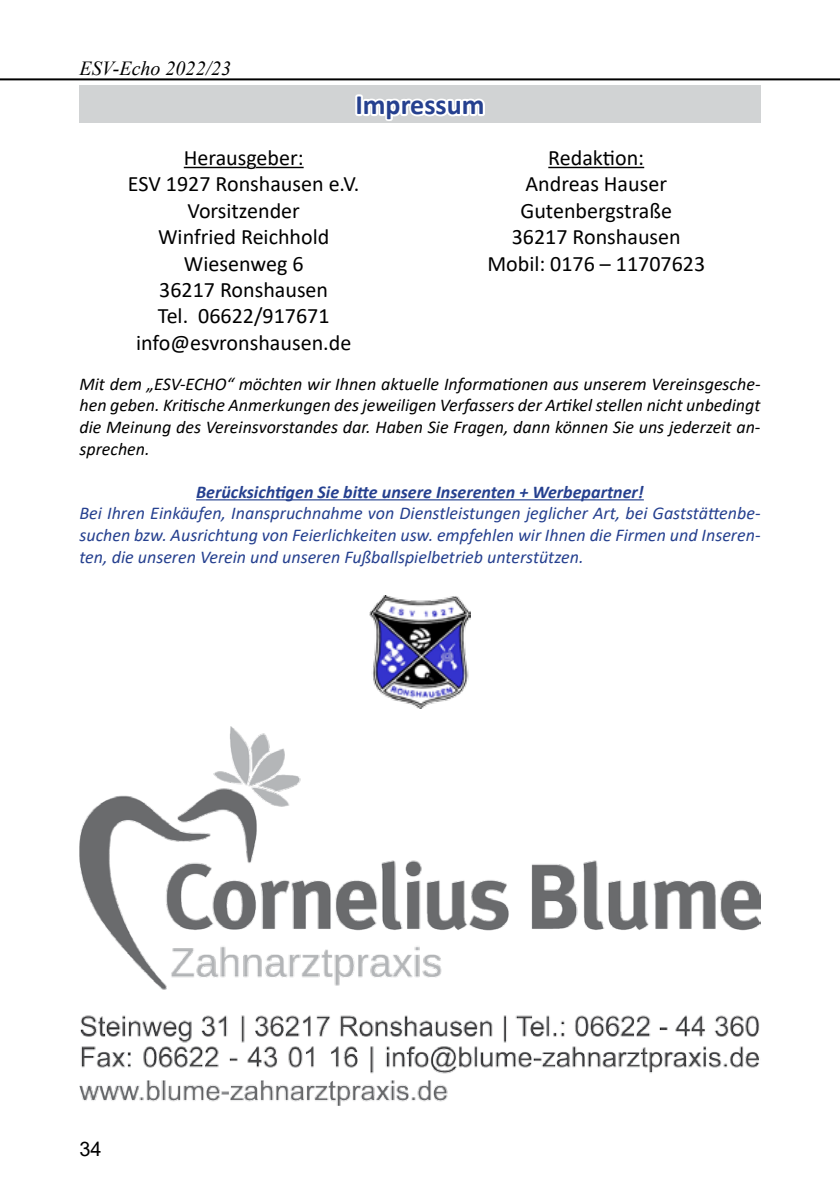
<style>
.page{position:relative;width:840px;height:1191px;background:#fff}
.page>*{position:absolute;margin:0;border:0;box-sizing:border-box;transform-origin:0 0}
.t1{font:700 28px "Calibri";color:#25408f}
.t2{font:22px/26.4px "Calibri";color:#000;text-align:center}
.t3{font:italic 20px "Times New Roman";color:#000}
.t4{font:20px "Arial";color:#000}
.t5{font:italic 18px/21.6px "Calibri";color:#000;text-align:justify}
.t6{font:italic 18px/21.6px "Calibri";color:#25408f;text-align:justify}
.t7{font:italic 700 18px "Calibri";color:#25408f}
</style>
<div class="page">
<svg style="left:73px;top:80px;width:162px;height:1px"></svg>
<hr style="left:0;top:78px;width:839px;height:2px;background:#000">
<div style="left:79px;top:85px;width:681px;height:37px;background:#d1d3d4"></div>
<svg style="left:352px;top:94px;width:135px;height:29px"></svg>
<hr style="left:196px;top:499px;width:447px;height:1px;background:#25408f">
<svg style="left:183px;top:166px;width:121px;height:3px"></svg>
<hr style="left:548px;top:167px;width:96px;height:1px;background:#000">
<img style="left:79px;top:727px;width:681px;height:379px">
<img style="left:369px;top:595px;width:101px;height:114px">
<p class="t3" style="left:79px;top:55px;width:153px">ESV-Echo 2022/23</p>
<h1 class="t1" style="left:355px;top:85px;width:131px">Impressum</h1>
<p class="t2" style="left:128px;top:144px;width:233px">Herausgeber:<br>ESV 1927 Ronshausen e.V.<br>Vorsitzender<br>Winfried Reichhold<br>Wiesenweg 6<br>36217 Ronshausen<br>Tel. 06622/917671 info@esvronshausen.de</p>
<p class="t2" style="left:487px;top:144px;width:219px">Redaktion:<br>Andreas Hauser<br>Gutenbergstraße<br>36217 Ronshausen<br>Mobil: 0176 – 11707623</p>
<p class="t5" style="left:79px;top:372px;width:682px">Mit dem „ESV-ECHO“ möchten wir Ihnen aktuelle Informationen aus unserem Vereinsgesche&shy;hen geben. Kritische Anmerkungen des jeweiligen Verfassers der Artikel stellen nicht unbedingt die Meinung des Vereinsvorstandes dar. Haben Sie Fragen, dann können Sie uns jederzeit an&shy;sprechen.</p>
<p class="t7" style="left:196px;top:479px;width:449px">Berücksichtigen Sie bitte unsere Inserenten + Werbepartner!</p>
<p class="t6" style="left:79px;top:502px;width:682px">Bei Ihren Einkäufen, Inanspruchnahme von Dienstleistungen jeglicher Art, bei Gaststättenbe&shy;suchen bzw. Ausrichtung von Feierlichkeiten usw. empfehlen wir Ihnen die Firmen und Inseren&shy;ten, die unseren Verein und unseren Fußballspielbetrieb unterstützen.</p>
<p class="t4" style="left:79px;top:1135px;width:24px">34</p>
</div>
